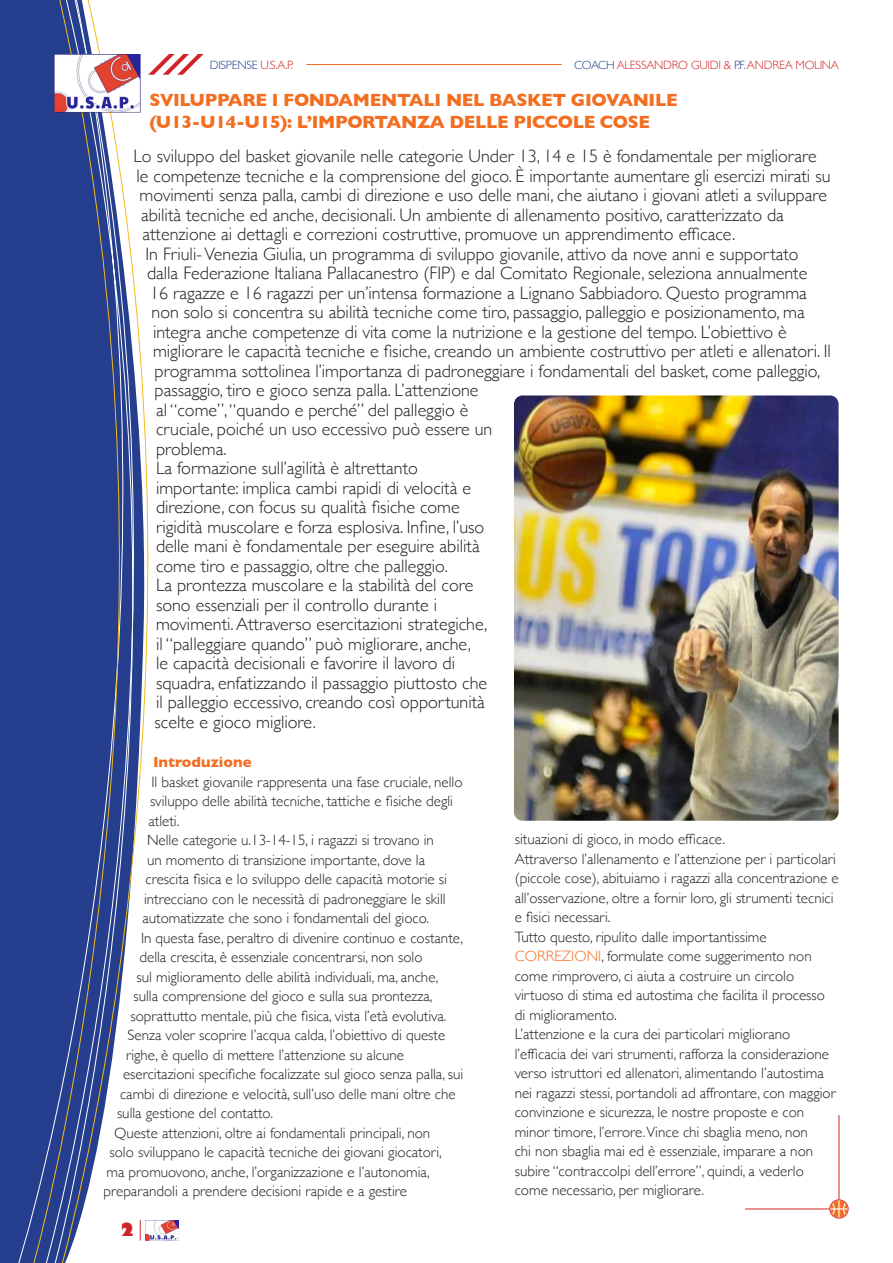
<style>
.page{position:relative;width:893px;height:1263px;background:#fff}
.page>*{position:absolute;margin:0;border:0;box-sizing:border-box;transform-origin:0 0}
.t1{font:300 18px/19.5px "Gill Sans";color:#231f20}
.Titolo_rubrica{font:700 18px "Gill Sans";letter-spacing:-.02em;color:#f36e21}
.t2{font:800 18px "Gill Sans";color:#d1232a}
.t3{font:300 15px/19.5px "Gill Sans";color:#231f20}
.t4{font:700 15px "Gill Sans";color:#f36e21}
.t5{font:300 12px "Gill Sans";letter-spacing:-.02em;color:#d1232a}
.t6{font:300 12px "Gill Sans";letter-spacing:-.02em;color:#253f8e}
.s1{color:#d1232a}
.s2{color:#253f8e}
.s3{color:#f36e21}
</style>
<div class="page">
<div style="left:0;top:0;width:16px;height:1263px;background:#253f8e"></div>
<div style="left:16px;top:0;width:11px;height:1263px;background:#253f8e"></div>
<svg style="left:27px;top:0;width:127px;height:1263px"></svg>
<svg style="left:140px;top:1220px;width:1px;height:20px"></svg>
<img style="left:145px;top:1220px;width:33px;height:20px">
<img style="left:54px;top:54px;width:86px;height:58px">
<svg style="left:148px;top:54px;width:56px;height:21px"></svg>
<hr style="left:306px;top:64px;width:256px;height:1px;background:#f36e21">
<div style="left:829px;top:1199px;width:19px;height:19px;border:1px solid #d1232a;border-radius:50%"></div>
<svg style="left:830px;top:1200px;width:18px;height:17px"></svg>
<hr style="left:745px;top:1208px;width:84px;height:1px;background:#d1232a">
<hr style="left:839px;top:1115px;width:1px;height:84px;background:#d1232a">
<img style="left:514px;top:395px;width:325px;height:426px">
<p class="t6" style="left:210px;top:55px;width:85px">DISPENSE <span class="s1">U.S.A.P.</span></p>
<p class="t5" style="left:574px;top:55px;width:266px"><span class="s2">COACH</span> ALESSANDRO GUIDI &amp; <span class="s2">P.F.</span> ANDREA MOLINA</p>
<p class="Titolo_rubrica" style="left:149px;top:86px;width:530px">SVILUPPARE I FONDAMENTALI NEL BASKET GIOVANILE</p>
<p class="Titolo_rubrica" style="left:149px;top:107px;width:502px">(U13-U14-U15): L’IMPORTANZA DELLE PICCOLE COSE</p>
<p class="t1" style="left:134px;top:146px;width:685px">Lo sviluppo del basket giovanile nelle categorie Under 13, 14 e 15 è fondamentale per migliorare</p>
<p class="t1" style="left:136px;top:165px;width:695px">le competenze tecniche e la comprensione del gioco. È importante aumentare gli esercizi mirati su</p>
<p class="t1" style="left:140px;top:185px;width:689px">movimenti senza palla, cambi di direzione e uso delle mani, che aiutano i giovani atleti a sviluppare</p>
<p class="t1" style="left:141px;top:204px;width:644px">abilità tecniche ed anche, decisionali. Un ambiente di allenamento positivo, caratterizzato da</p>
<p class="t1" style="left:142px;top:224px;width:594px">attenzione ai dettagli e correzioni costruttive, promuove un apprendimento efficace.</p>
<p class="t1" style="left:146px;top:243px;width:655px">In Friuli- Venezia Giulia, un programma di sviluppo giovanile, attivo da nove anni e supportato</p>
<p class="t1" style="left:147px;top:263px;width:662px">dalla Federazione Italiana Pallacanestro (FIP) e dal Comitato Regionale, seleziona annualmente</p>
<p class="t1" style="left:150px;top:282px;width:658px">16 ragazze e 16 ragazzi per un’intensa formazione a Lignano Sabbiadoro. Questo programma</p>
<p class="t1" style="left:152px;top:302px;width:655px">non solo si concentra su abilità tecniche come tiro, passaggio, palleggio e posizionamento, ma</p>
<p class="t1" style="left:153px;top:321px;width:635px">integra anche competenze di vita come la nutrizione e la gestione del tempo. L’obiettivo è</p>
<p class="t1" style="left:153px;top:341px;width:679px">migliorare le capacità tecniche e fisiche, creando un ambiente costruttivo per atleti e allenatori. Il</p>
<p class="t1" style="left:154px;top:360px;width:667px">programma sottolinea l’importanza di padroneggiare i fondamentali del basket, come palleggio,</p>
<p class="t1" style="left:154px;top:380px;width:326px">passaggio, tiro e gioco senza palla. L’attenzione</p>
<p class="t1" style="left:156px;top:399px;width:314px">al “come”, “quando e perché” del palleggio è</p>
<p class="t1" style="left:156px;top:419px;width:338px">cruciale, poiché un uso eccessivo può essere un</p>
<p class="t1" style="left:156px;top:438px;width:72px">problema.</p>
<p class="t1" style="left:156px;top:458px;width:330px">La formazione sull’agilità è altrettanto importante: implica cambi rapidi di velocità e direzione, con focus su qualità fisiche come rigidità muscolare e forza esplosiva. Infine, l’uso delle mani è fondamentale per eseguire abilità come tiro e passaggio, oltre che palleggio.</p>
<p class="t1" style="left:154px;top:575px;width:334px">La prontezza muscolare e la stabilità del core sono essenziali per il controllo durante i movimenti. Attraverso esercitazioni strategiche, il “palleggiare quando” può migliorare, anche,<br>le capacità decisionali e favorire il lavoro di squadra, enfatizzando il passaggio piuttosto che il palleggio eccessivo, creando così opportunità scelte e gioco migliore.</p>
<p class="t4" style="left:153px;top:750px;width:100px">Introduzione</p>
<p class="t3" style="left:148px;top:771px;width:315px">Il basket giovanile rappresenta una fase cruciale, nello sviluppo delle abilità tecniche, tattiche e fisiche degli atleti.</p>
<p class="t3" style="left:147px;top:830px;width:288px">Nelle categorie u.13-14-15, i ragazzi si trovano in</p>
<p class="t3" style="left:147px;top:849px;width:280px">un momento di transizione importante, dove la</p>
<p class="t3" style="left:146px;top:869px;width:303px">crescita fisica e lo sviluppo delle capacità motorie si</p>
<p class="t3" style="left:144px;top:888px;width:303px">intrecciano con le necessità di padroneggiare le skill</p>
<p class="t3" style="left:142px;top:908px;width:288px">automatizzate che sono i fondamentali del gioco.</p>
<p class="t3" style="left:141px;top:927px;width:324px">In questa fase, peraltro di divenire continuo e costante,</p>
<p class="t3" style="left:140px;top:947px;width:284px">della crescita, è essenziale concentrarsi, non solo</p>
<p class="t3" style="left:136px;top:966px;width:304px">sul miglioramento delle abilità individuali, ma, anche,</p>
<p class="t3" style="left:134px;top:986px;width:300px">sulla comprensione del gioco e sulla sua prontezza,</p>
<p class="t3" style="left:130px;top:1005px;width:318px">soprattutto mentale, più che fisica, vista l’età evolutiva.</p>
<p class="t3" style="left:128px;top:1025px;width:319px">Senza voler scoprire l’acqua calda, l’obiettivo di queste</p>
<p class="t3" style="left:126px;top:1044px;width:279px">righe, è quello di mettere l’attenzione su alcune</p>
<p class="t3" style="left:123px;top:1064px;width:342px">esercitazioni specifiche focalizzate sul gioco senza palla, sui</p>
<p class="t3" style="left:120px;top:1083px;width:337px">cambi di direzione e velocità, sull’uso delle mani oltre che</p>
<p class="t3" style="left:117px;top:1103px;width:157px">sulla gestione del contatto.</p>
<p class="t3" style="left:114px;top:1122px;width:318px">Queste attenzioni, oltre ai fondamentali principali, non</p>
<p class="t3" style="left:110px;top:1142px;width:334px">solo sviluppano le capacità tecniche dei giovani giocatori,</p>
<p class="t3" style="left:106px;top:1161px;width:325px">ma promuovono, anche, l’organizzazione e l’autonomia,</p>
<p class="t3" style="left:104px;top:1181px;width:305px">preparandoli a prendere decisioni rapide e a gestire</p>
<p class="t3" style="left:515px;top:829px;width:212px">situazioni di gioco, in modo efficace.</p>
<p class="t3" style="left:515px;top:848px;width:326px">Attraverso l’allenamento e l’attenzione per i particolari (piccole cose), abituiamo i ragazzi alla concentrazione e all’osservazione, oltre a fornir loro, gli strumenti tecnici e fisici necessari.</p>
<p class="t3" style="left:515px;top:926px;width:312px">Tutto questo, ripulito dalle importantissime <span class="s3">CORREZIONI</span>, formulate come suggerimento non come rimprovero, ci aiuta a costruire un circolo virtuoso di stima ed autostima che facilita il processo di miglioramento.</p>
<p class="t3" style="left:515px;top:1024px;width:322px">L’attenzione e la cura dei particolari migliorano l’efficacia dei vari strumenti, rafforza la considerazione verso istruttori ed allenatori, alimentando l’autostima nei ragazzi stessi, portandoli ad affrontare, con maggior convinzione e sicurezza, le nostre proposte e con minor timore, l’errore.Vince chi sbaglia meno, non<br>chi non sbaglia mai ed è essenziale, imparare a non subire “contraccolpi dell’errore”, quindi, a vederlo come necessario, per migliorare.</p>
<p class="t2" style="left:120px;top:1216px;width:17px">2</p>
</div>
